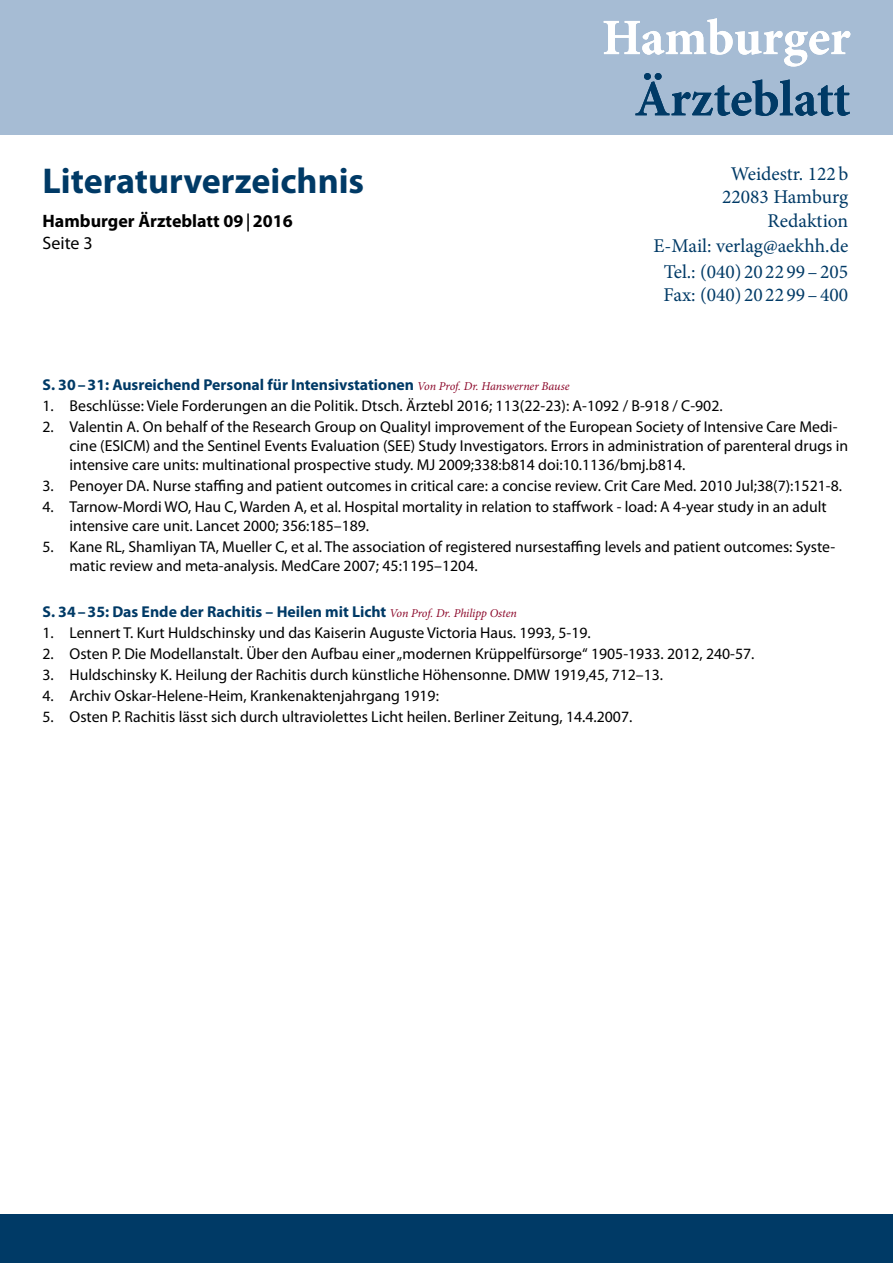
<style>
.page{position:relative;width:893px;height:1263px;background:#fff}
.page>*{position:absolute;margin:0;border:0;box-sizing:border-box;transform-origin:0 0}
.t1{font:700 51px "Minion Pro";letter-spacing:-.005em;color:#003a66}
.t2{font:700 51px "Minion Pro";letter-spacing:-.005em;color:#fff}
.t3{font:700 36px "Myriad Pro";color:#003a66}
.t4{font:19.5px/23.4px "Minion Pro";color:#003a66;text-align:right}
.t5{font:700 18px/21.6px "Myriad Pro";color:#000}
.t6{font:15.75px/18.9px "Myriad Pro";color:#000}
.t7{font:700 15.75px "Myriad Pro";color:#003a66}
.s1{font-family:"Minion Pro"}
.s2{font-weight:400}
.s3{font-family:"Minion Pro";font-weight:400;font-style:italic;font-size:12px;color:#8c092b}
</style>
<div class="page">
<div style="left:0;top:1214px;width:893px;height:49px;background:#003a66"></div>
<div style="left:0;top:0;width:893px;height:135px;background:#a6bcd4"></div>
<h2 class="t3" style="left:43px;top:157px;width:323px">Literaturverzeichnis</h2>
<p class="t5" style="left:43px;top:210px;width:252px">Hamburger Ärzteblatt 09<span class="s1">|</span>2016<br><span class="s2">Seite 3</span></p>
<h1 class="t2" style="left:602px;top:2px;width:250px">Hamburger</h1>
<h1 class="t1" style="left:634px;top:63px;width:217px">Ärzteblatt</h1>
<p class="t4" style="left:722px;top:162px;width:128px">Weidestr. 122b<br>22083 Hamburg<br>Redaktion</p>
<p class="t4" style="left:653px;top:233px;width:196px;line-height:25.5px;text-align:center">E-Mail: verlag@aekhh.de<br>Tel.: (040) 20 22 99–205</p>
<p class="t4" style="left:664px;top:283px;width:186px">Fax: (040) 20 22 99–400</p>
<p class="t7" style="left:43px;top:374px;width:529px">S. 30–31: Ausreichend Personal für Intensivstationen <span class="s3">Von Prof. Dr. Hanswerner Bause</span></p>
<p class="t6" style="left:43px;top:396px;width:682px">1. Beschlüsse: Viele Forderungen an die Politik. Dtsch. Ärztebl 2016; 113(22-23): A-1092 / B-918 / C-902.</p>
<p class="t6" style="left:70px;top:417px;width:780px;text-indent:-27px">2. Valentin A. On behalf of the Research Group on QualityI improvement of the European Society of Intensive Care Medi&shy;cine (ESICM) and the Sentinel Events Evaluation (SEE) Study Investigators. Errors in administration of parenteral drugs in intensive care units: multinational prospective study. MJ 2009;338:b814 doi:10.1136/bmj.b814.</p>
<p class="t6" style="left:43px;top:476px;width:801px">3. Penoyer DA. Nurse staffing and patient outcomes in critical care: a concise review. Crit Care Med. 2010 Jul;38(7):1521-8.</p>
<p class="t6" style="left:70px;top:497px;width:759px;text-indent:-27px">4. Tarnow-Mordi WO, Hau C, Warden A, et al. Hospital mortality in relation to staffwork - load: A 4-year study in an adult intensive care unit. Lancet 2000; 356:185–189.</p>
<p class="t6" style="left:70px;top:537px;width:767px;text-indent:-27px">5. Kane RL, Shamliyan TA, Mueller C, et al. The association of registered nursestaffing levels and patient outcomes: Syste&shy;matic review and meta-analysis. MedCare 2007; 45:1195–1204.</p>
<p class="t7" style="left:43px;top:601px;width:476px">S. 34–35: Das Ende der Rachitis – Heilen mit Licht <span class="s3">Von Prof. Dr. Philipp Osten</span></p>
<p class="t6" style="left:43px;top:623px;width:550px">1. Lennert T. Kurt Huldschinsky und das Kaiserin Auguste Victoria Haus. 1993, 5-19.</p>
<p class="t6" style="left:43px;top:644px;width:713px">2. Osten P. Die Modellanstalt. Über den Aufbau einer „modernen Krüppelfürsorge“ 1905-1933. 2012, 240-57.</p>
<p class="t6" style="left:43px;top:665px;width:622px">3. Huldschinsky K. Heilung der Rachitis durch künstliche Höhensonne. DMW 1919,45, 712–13.</p>
<p class="t6" style="left:43px;top:686px;width:398px">4. Archiv Oskar-Helene-Heim, Krankenaktenjahrgang 1919:</p>
<p class="t6" style="left:43px;top:707px;width:591px">5. Osten P. Rachitis lässt sich durch ultraviolettes Licht heilen. Berliner Zeitung, 14.4.2007.</p>
</div>
